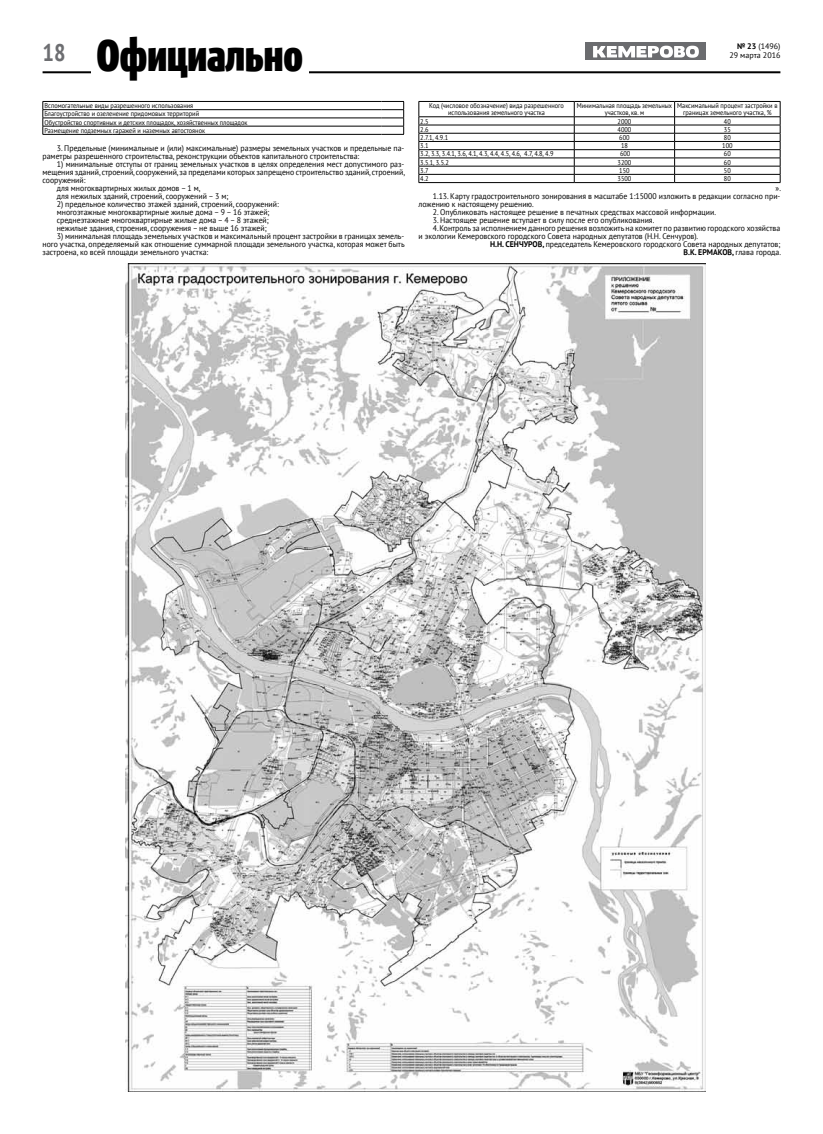
<style>
.page{position:relative;width:823px;height:1134px;background:#fff}
.page>*{position:absolute;margin:0;border:0;box-sizing:border-box;transform-origin:0 0}
.t1{font:44px "Smarty Cond Heavy GK";color:#000}
.t2{font:700 condensed 24px "PT Sans";color:#6d6e71}
.t3{font:8.2px/8px "PT Sans";color:#000;scale:.95 1}
.t4{font:700 8.2px "PT Sans";color:#000;scale:.95 1}
.t5{font:8px "PT Sans";color:#000}
.t6{font:7px/8.2px "PT Sans";color:#000;text-align:center;scale:.9 1}
.s1{font-weight:700}
.s2{font-weight:400}
</style>
<div class="page">
<div style="left:585px;top:43px;width:120px;height:17px;background:#6b6c6f"></div>
<svg style="left:593px;top:46px;width:105px;height:12px"></svg>
<hr style="left:43px;top:71px;width:737px;height:2px;background:#000">
<div style="left:91px;top:37px;width:217px;height:39px;background:#fff"></div>
<hr style="left:43px;top:101px;width:69px;height:1px;background:#000">
<hr style="left:112px;top:101px;width:269px;height:1px;background:#000">
<hr style="left:43px;top:109px;width:69px;height:1px;background:#000">
<hr style="left:112px;top:109px;width:269px;height:1px;background:#000">
<hr style="left:43px;top:118px;width:69px;height:1px;background:#000">
<hr style="left:112px;top:118px;width:269px;height:1px;background:#000">
<hr style="left:43px;top:126px;width:69px;height:1px;background:#000">
<hr style="left:112px;top:126px;width:269px;height:1px;background:#000">
<svg style="left:43px;top:102px;width:1px;height:32px"></svg>
<hr style="left:43px;top:134px;width:69px;height:1px;background:#000">
<hr style="left:112px;top:134px;width:269px;height:1px;background:#000">
<svg style="left:381px;top:101px;width:23px;height:34px"></svg>
<hr style="left:418px;top:117px;width:156px;height:1px;background:#000">
<hr style="left:574px;top:117px;width:100px;height:1px;background:#000">
<hr style="left:674px;top:117px;width:106px;height:1px;background:#000">
<hr style="left:418px;top:125px;width:156px;height:1px;background:#000">
<hr style="left:574px;top:125px;width:100px;height:1px;background:#000">
<hr style="left:674px;top:125px;width:106px;height:1px;background:#000">
<hr style="left:418px;top:133px;width:156px;height:1px;background:#000">
<hr style="left:574px;top:133px;width:100px;height:1px;background:#000">
<hr style="left:674px;top:133px;width:106px;height:1px;background:#000">
<hr style="left:418px;top:141px;width:156px;height:1px;background:#000">
<hr style="left:574px;top:141px;width:100px;height:1px;background:#000">
<hr style="left:674px;top:141px;width:106px;height:1px;background:#000">
<hr style="left:418px;top:149px;width:156px;height:1px;background:#000">
<hr style="left:574px;top:149px;width:100px;height:1px;background:#000">
<hr style="left:674px;top:149px;width:106px;height:1px;background:#000">
<hr style="left:418px;top:158px;width:156px;height:1px;background:#000">
<hr style="left:574px;top:158px;width:100px;height:1px;background:#000">
<hr style="left:674px;top:158px;width:106px;height:1px;background:#000">
<hr style="left:418px;top:166px;width:156px;height:1px;background:#000">
<hr style="left:574px;top:166px;width:100px;height:1px;background:#000">
<hr style="left:674px;top:166px;width:106px;height:1px;background:#000">
<hr style="left:418px;top:174px;width:156px;height:1px;background:#000">
<hr style="left:574px;top:174px;width:100px;height:1px;background:#000">
<svg style="left:573px;top:102px;width:1px;height:80px"></svg>
<hr style="left:674px;top:174px;width:106px;height:1px;background:#000">
<svg style="left:674px;top:102px;width:1px;height:80px"></svg>
<hr style="left:418px;top:101px;width:156px;height:1px;background:#000">
<hr style="left:574px;top:101px;width:100px;height:1px;background:#000">
<hr style="left:674px;top:101px;width:106px;height:1px;background:#000">
<svg style="left:418px;top:102px;width:1px;height:80px"></svg>
<svg style="left:779px;top:102px;width:1px;height:80px"></svg>
<hr style="left:418px;top:182px;width:156px;height:1px;background:#000">
<hr style="left:574px;top:182px;width:100px;height:1px;background:#000">
<hr style="left:674px;top:182px;width:106px;height:1px;background:#000">
<img style="left:126px;top:264px;width:579px;height:828px">
<h1 class="t1" style="left:96px;top:30px;width:208px">Официально</h1>
<p class="t6" style="left:44px;top:102px;width:227px;text-align:left">Вспомогательные виды разрешенного использования<br>Благоустройство и озеленение придомовых территорий<br>Обустройство спортивных и детских площадок, хозяйственных площадок Размещение подземных гаражей и наземных автостоянок</p>
<p class="t3" style="left:43px;top:144px;width:382px;text-indent:14px">3. Предельные (минимальные и (или) максимальные) размеры земельных участков и предельные па&shy;раметры разрешенного строительства, реконструкции объектов капитального строительства:</p>
<p class="t3" style="left:57px;top:160px;width:367px">1) минимальные отступы от границ земельных участков в целях определения мест допустимого раз-</p>
<p class="t3" style="left:43px;top:168px;width:383px">мещения зданий, строений, сооружений, за пределами которых запрещено строительство зданий, строений,</p>
<p class="t3" style="left:43px;top:176px;width:47px">сооружений:</p>
<p class="t3" style="left:57px;top:184px;width:153px">для многоквартирных жилых домов – 1 м,</p>
<p class="t3" style="left:57px;top:192px;width:182px">для нежилых зданий, строений, сооружений – 3 м;</p>
<p class="t3" style="left:57px;top:200px;width:235px">2) предельное количество этажей зданий, строений, сооружений: многоэтажные многоквартирные жилые дома – 9 – 16 этажей; среднеэтажные многоквартирные жилые дома – 4 – 8 этажей; нежилые здания, строения, сооружения – не выше 16 этажей;</p>
<p class="t3" style="left:43px;top:232px;width:382px;text-align:justify;text-indent:14px">3) минимальная площадь земельных участков и максимальный процент застройки в границах земель&shy;ного участка, определяемый как отношение суммарной площади земельного участка, которая может быть застроена, ко всей площади земельного участка:</p>
<p class="t5" style="left:736px;top:41px;width:45px"><span class="s1">№ 23</span> (1496)</p>
<h2 class="t2" style="left:43px;top:37px;width:24px">18</h2>
<p class="t5" style="left:729px;top:50px;width:52px">29 марта 2016</p>
<p class="t6" style="left:429px;top:102px;width:151px;line-height:7.1px">Код (числовое обозначение) вида разрешенного использования земельного участка</p>
<p class="t6" style="left:576px;top:102px;width:107px;line-height:7.1px">Минимальная площадь земельных участков, кв. м</p>
<p class="t6" style="left:676px;top:102px;width:113px;line-height:7.1px">Максимальный процент застройки в границах земельного участка, %</p>
<p class="t6" style="left:420px;top:117px;width:11px">2.5</p>
<p class="t6" style="left:617px;top:117px;width:17px">2000</p>
<p class="t6" style="left:723px;top:117px;width:9px">40</p>
<p class="t6" style="left:420px;top:125px;width:11px">2.6</p>
<p class="t6" style="left:617px;top:125px;width:17px">4000</p>
<p class="t6" style="left:723px;top:125px;width:9px">35</p>
<p class="t6" style="left:420px;top:133px;width:33px">2.7.1, 4.9.1</p>
<p class="t6" style="left:619px;top:133px;width:13px">600</p>
<p class="t6" style="left:723px;top:133px;width:9px">80</p>
<p class="t6" style="left:420px;top:142px;width:11px">3.1</p>
<p class="t6" style="left:620px;top:142px;width:9px">18</p>
<p class="t6" style="left:721px;top:142px;width:13px">100</p>
<p class="t6" style="left:420px;top:150px;width:149px">3.2, 3.3, 3.4.1, 3.6, 4.1, 4.3, 4.4, 4.5, 4.6, 4.7, 4.8, 4.9</p>
<p class="t6" style="left:619px;top:150px;width:13px">600</p>
<p class="t6" style="left:723px;top:150px;width:9px">60</p>
<p class="t6" style="left:420px;top:158px;width:33px">3.5.1, 3.5.2</p>
<p class="t6" style="left:617px;top:158px;width:17px">3200</p>
<p class="t6" style="left:723px;top:158px;width:9px">60</p>
<p class="t6" style="left:420px;top:166px;width:11px">3.7</p>
<p class="t6" style="left:619px;top:166px;width:13px">150</p>
<p class="t6" style="left:723px;top:166px;width:9px">50</p>
<p class="t6" style="left:420px;top:174px;width:11px">4.2</p>
<p class="t6" style="left:617px;top:174px;width:17px">3500</p>
<p class="t6" style="left:723px;top:174px;width:9px">80</p>
<p class="t3" style="left:775px;top:184px;width:7px">».</p>
<p class="t3" style="left:432px;top:192px;width:367px">1.13. Карту градостроительного зонирования в масштабе 1:15000 изложить в редакции согласно при-</p>
<p class="t3" style="left:418px;top:200px;width:123px">ложению к настоящему решению.</p>
<p class="t3" style="left:432px;top:208px;width:299px">2. Опубликовать настоящее решение в печатных средствах массовой информации.</p>
<p class="t3" style="left:432px;top:216px;width:234px">3. Настоящее решение вступает в силу после его опубликования.</p>
<p class="t3" style="left:432px;top:224px;width:367px">4. Контроль за исполнением данного решения возложить на комитет по развитию городского хозяйства</p>
<p class="t3" style="left:418px;top:232px;width:296px">и экологии Кемеровского городского Совета народных депутатов (Н.Н. Сенчуров).</p>
<p class="t3" style="left:490px;top:240px;width:307px"><span class="s1">Н.Н. СЕНЧУРОВ,</span> председатель Кемеровского городского Совета народных депутатов;</p>
<p class="t4" style="left:683px;top:247px;width:104px">В.К. ЕРМАКОВ, <span class="s2">глава города.</span></p>
</div>
